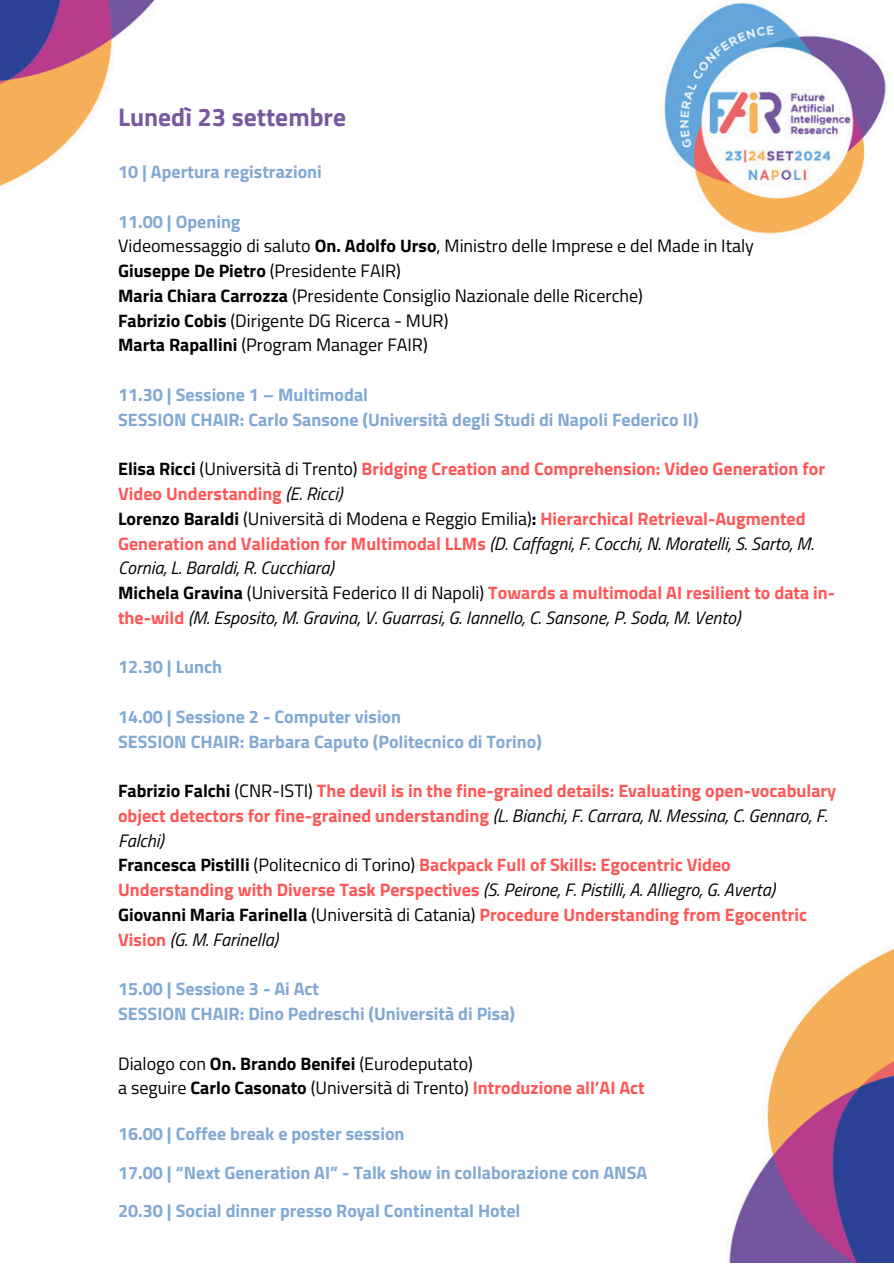
<style>
.page{position:relative;width:894px;height:1264px;background:#fff}
.page>*{position:absolute;margin:0;border:0;box-sizing:border-box;transform-origin:0 0}
.t1{font:700 25.5px "Titillium Web";color:#7859a0}
.t2{font:700 18px/24.8px "Titillium Web";color:#ff5757}
.t3{font:700 18px/24.8px "Titillium Web";color:#81a9d4}
.t4{font:italic 18px/24.8px "Titillium Web";color:#000}
.t5{font:18px "Titillium Web";color:#000}
.t6{font:700 18px "Titillium Web";color:#000}
.s1{font-weight:700}
.s2{font-weight:400}
.s3{color:#000}
.s4{font-weight:400;color:#000}
.s5{font-weight:400;font-style:italic;color:#000}
.s6{font-weight:700;font-style:normal}
.s7{font-style:normal}
.s8{font-weight:700;font-style:normal;color:#ff5757}
.s9{font-weight:700;color:#ff5757}
</style>
<div class="page">
<img style="left:0;top:0;width:893px;height:1262px">
<h1 class="t1" style="left:118px;top:97px;width:229px">Lunedì 23 settembre</h1>
<h2 class="t3" style="left:118px;top:159px;width:205px">10 | Apertura registrazioni</h2>
<p class="t3" style="left:118px;top:208px;width:124px">11.00 | Opening</p>
<p class="t5" style="left:118px;top:232px;width:637px">Videomessaggio di saluto <span class="s1">On. Adolfo Urso</span>, Ministro delle Imprese e del Made in Italy</p>
<p class="t6" style="left:118px;top:257px;width:284px">Giuseppe De Pietro <span class="s2">(Presidente FAIR)</span></p>
<p class="t5" style="left:118px;top:281px;width:526px"><span class="s1">Maria Chiara Carrozza</span> (Presidente Consiglio Nazionale delle Ricerche)</p>
<p class="t5" style="left:118px;top:306px;width:332px"><span class="s1">Fabrizio Cobis</span> (Dirigente DG Ricerca - MUR)</p>
<p class="t5" style="left:118px;top:331px;width:311px"><span class="s1">Marta Rapallini</span> (Program Manager FAIR)</p>
<h2 class="t3" style="left:118px;top:382px;width:582px">11.30 | Sessione 1 – Multimodal<br>SESSION CHAIR: Carlo Sansone (Università degli Studi di Napoli Federico II)</h2>
<p class="t2" style="left:118px;top:456px;width:708px"><span class="s3">Elisa Ricci</span> <span class="s4">(Università di Trento)</span> Bridging Creation and Comprehension: Video Generation for<br>Video Understanding <span class="s5">(E. Ricci)</span></p>
<p class="t4" style="left:118px;top:505px;width:697px"><span class="s6">Lorenzo Baraldi</span> <span class="s7">(Università di Modena e Reggio Emilia)</span><span class="s6">:</span> <span class="s8">Hierarchical Retrieval-Augmented<br>Generation and Validation for Multimodal LLMs</span> (D. Caffagni, F. Cocchi, N. Moratelli, S. Sarto, M.<br>Cornia, L. Baraldi, R. Cucchiara)</p>
<p class="t4" style="left:118px;top:580px;width:718px"><span class="s6">Michela Gravina</span> <span class="s7">(Università Federico II di Napoli)</span> <span class="s8">Towards a multimodal AI resilient to data in&shy;the-wild</span> (M. Esposito, M. Gravina, V. Guarrasi, G. Iannello, C. Sansone, P. Soda, M. Vento)</p>
<h2 class="t3" style="left:118px;top:654px;width:105px">12.30 | Lunch</h2>
<h2 class="t3" style="left:118px;top:703px;width:425px">14.00 | Sessione 2 - Computer vision<br>SESSION CHAIR: Barbara Caputo (Politecnico di Torino)</h2>
<p class="t2" style="left:118px;top:778px;width:719px"><span class="s3">Fabrizio Falchi</span> <span class="s4">(CNR-ISTI)</span> The devil is in the fine-grained details: Evaluating open-vocabulary object detectors for fine-grained understanding <span class="s5">(L. Bianchi, F. Carrara, N. Messina, C. Gennaro, F.<br>Falchi)</span></p>
<p class="t2" style="left:118px;top:852px;width:658px"><span class="s3">Francesca Pistilli</span> <span class="s4">(Politecnico di Torino)</span> Backpack Full of Skills: Egocentric Video<br>Understanding with Diverse Task Perspectives <span class="s5">(S. Peirone, F. Pistilli, A. Alliegro, G. Averta)</span></p>
<p class="t2" style="left:118px;top:901px;width:690px"><span class="s3">Giovanni Maria Farinella</span> <span class="s4">(Università di Catania)</span> Procedure Understanding from Egocentric<br>Vision <span class="s5">(G. M. Farinella)</span></p>
<h2 class="t3" style="left:118px;top:976px;width:398px">15.00 | Sessione 3 - Ai Act<br>SESSION CHAIR: Dino Pedreschi (Università di Pisa)</h2>
<p class="t5" style="left:118px;top:1049px;width:356px">Dialogo con <span class="s1">On. Brando Benifei</span> (Eurodeputato)</p>
<p class="t5" style="left:118px;top:1073px;width:528px">a seguire <span class="s1">Carlo Casonato</span> (Università di Trento) <span class="s9">Introduzione all’AI Act</span></p>
<h2 class="t3" style="left:118px;top:1121px;width:288px">16.00 | Coffee break e poster session</h2>
<h2 class="t3" style="left:118px;top:1159px;width:530px">17.00 | “Next Generation AI” - Talk show in collaborazione con ANSA</h2>
<h2 class="t3" style="left:118px;top:1197px;width:404px">20.30 | Social dinner presso Royal Continental Hotel</h2>
</div>
